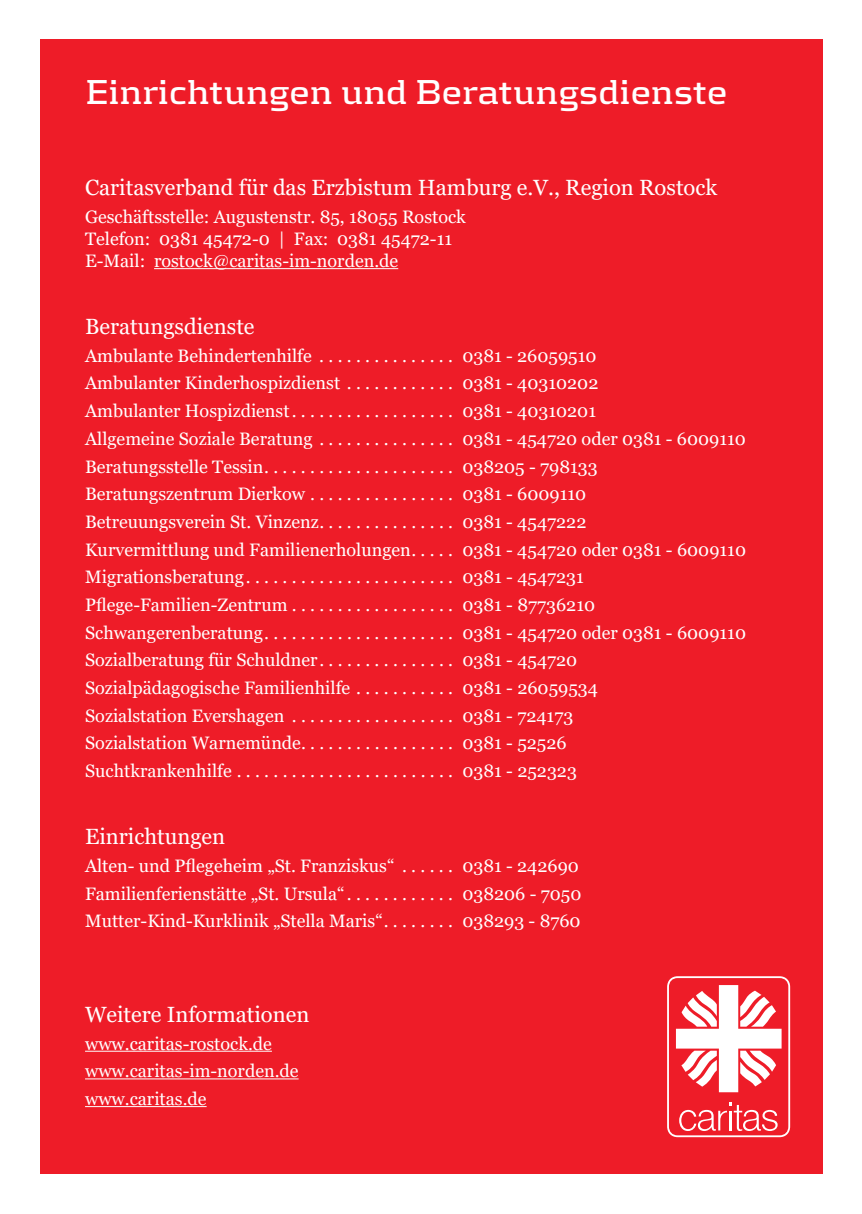
<style>
.page{position:relative;width:862px;height:1214px;background:#fff}
.page>*{position:absolute;margin:0;border:0;box-sizing:border-box;transform-origin:0 0}
.t1{font:700 36px "Kontrapunkt";color:#fff}
.t2{font:22px "Georgia";color:#fff}
.t3{font:18px/27.6px "Georgia";color:#fff}
</style>
<div class="page">
<div style="left:40px;top:40px;width:782px;height:1134px;background:#ee1c28"></div>
<hr style="left:154px;top:268px;width:244px;height:1px;background:#fff">
<hr style="left:85px;top:1050px;width:187px;height:1px;background:#fff">
<hr style="left:85px;top:1078px;width:214px;height:1px;background:#fff">
<hr style="left:85px;top:1105px;width:122px;height:1px;background:#fff">
<svg style="left:667px;top:976px;width:123px;height:160px"></svg>
<h1 class="t1" style="left:85px;top:70px;width:644px">Einrichtungen und Beratungsdienste</h1>
<p class="t2" style="left:85px;top:174px;width:633px">Caritasverband für das Erzbistum Hamburg e.V., Region Rostock</p>
<p class="t3" style="left:85px;top:206px;width:382px;line-height:22px">Geschäftsstelle: Augustenstr. 85, 18055 Rostock<br>Telefon: 0381 45472-0 | Fax: 0381 45472-11<br>E-Mail: rostock@caritas-im-norden.de</p>
<p class="t2" style="left:85px;top:313px;width:171px">Beratungsdienste</p>
<p class="t3" style="left:85px;top:342px;width:662px">Ambulante Behindertenhilfe . . . . . . . . . . . . . . 0381 - 26059510<br>Ambulanter Kinderhospizdienst . . . . . . . . . . . 0381 - 40310202<br>Ambulanter Hospizdienst . . . . . . . . . . . . . . . . . 0381 - 40310201<br>Allgemeine Soziale Beratung . . . . . . . . . . . . . . 0381 - 454720 oder 0381 - 6009110<br>Beratungsstelle Tessin . . . . . . . . . . . . . . . . . . . . 038205 - 798133<br>Beratungszentrum Dierkow . . . . . . . . . . . . . . . 0381 - 6009110<br>Betreuungsverein St. Vinzenz . . . . . . . . . . . . . . 0381 - 4547222<br>Kurvermittlung und Familienerholungen . . . . 0381 - 454720 oder 0381 - 6009110<br>Migrationsberatung . . . . . . . . . . . . . . . . . . . . . . 0381 - 4547231<br>Pflege-Familien-Zentrum . . . . . . . . . . . . . . . . . . 0381 - 87736210<br>Schwangerenberatung . . . . . . . . . . . . . . . . . . . . 0381 - 454720 oder 0381 - 6009110<br>Sozialberatung für Schuldner . . . . . . . . . . . . . . 0381 - 454720<br>Sozialpädagogische Familienhilfe . . . . . . . . . . 0381 - 26059534<br>Sozialstation Evershagen . . . . . . . . . . . . . . . . . 0381 - 724173<br>Sozialstation Warnemünde . . . . . . . . . . . . . . . . 0381 - 52526<br>Suchtkrankenhilfe . . . . . . . . . . . . . . . . . . . . . . . 0381 - 252323</p>
<p class="t2" style="left:85px;top:823px;width:142px">Einrichtungen</p>
<p class="t3" style="left:85px;top:852px;width:498px">Alten- und Pflegeheim „St. Franziskus“ . . . . . 0381 - 242690<br>Familienferienstätte „St. Ursula“ . . . . . . . . . . . 038206 - 7050<br>Mutter-Kind-Kurklinik „Stella Maris“ . . . . . . . 038293 - 8760</p>
<p class="t2" style="left:85px;top:1000px;width:226px">Weitere Informationen</p>
<p class="t3" style="left:85px;top:1029px;width:215px">www.caritas-rostock.de www.caritas-im-norden.de www.caritas.de</p>
</div>
